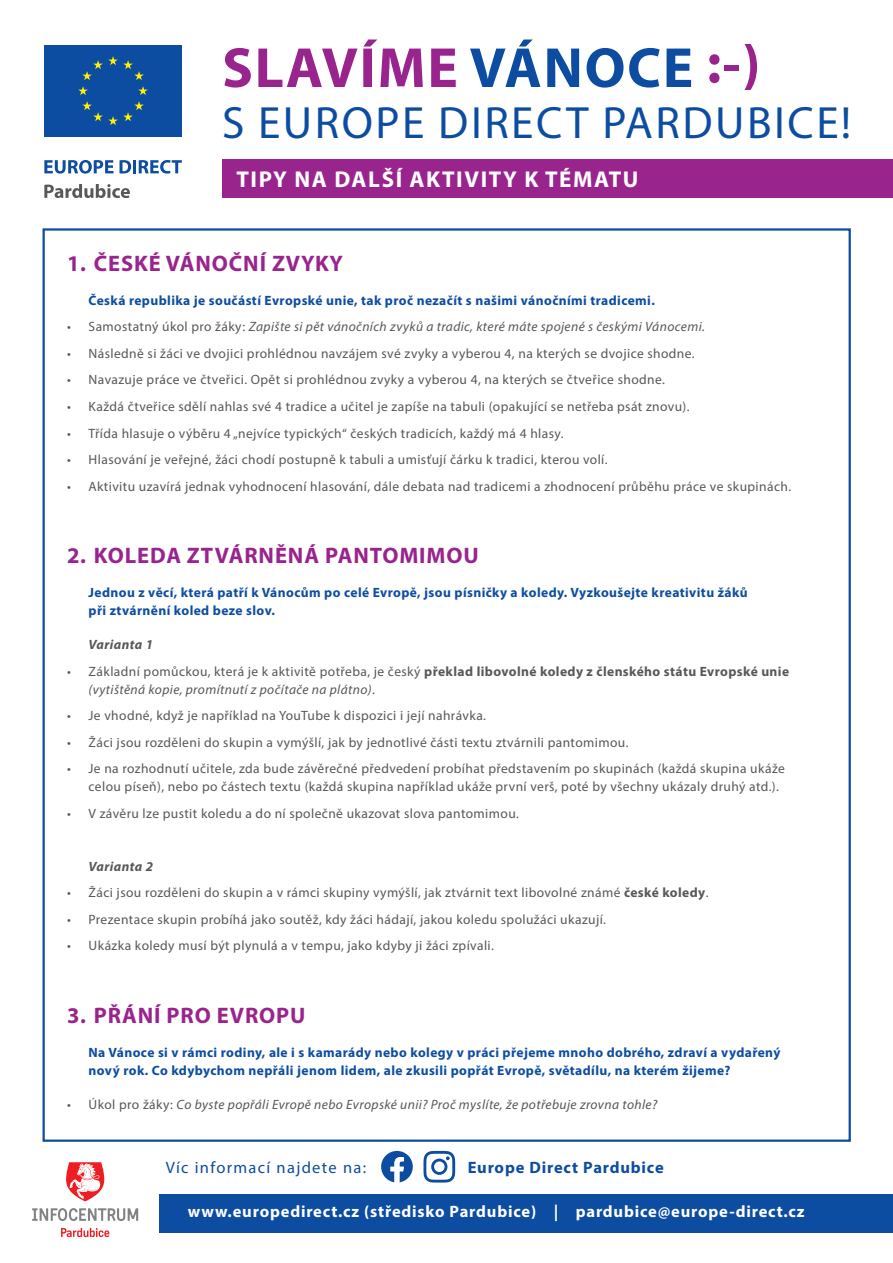
<style>
.page{position:relative;width:893px;height:1263px;background:#fff}
.page>*{position:absolute;margin:0;border:0;box-sizing:border-box;transform-origin:0 0}
.t1{font:700 57px "Myriad Pro";letter-spacing:.03em;color:#99248e}
.t2{font:45.45px "Myriad Pro";letter-spacing:.055em;color:#0d4da1}
.t3{font:700 22.95px "Myriad Pro";letter-spacing:.07em;color:#fff}
.t4{font:700 22.5px "Myriad Pro";letter-spacing:.04em;color:#99248e}
.t5{font:700 16.5px "Myriad Pro";letter-spacing:.05em;color:#fff}
.t6{font:16.5px "Myriad Pro";letter-spacing:.08em;color:#0d4da1}
.t7{font:700 16.5px "Myriad Pro";letter-spacing:.05em;color:#0d4da1}
.t8{font:13.5px "Myriad Pro";letter-spacing:.03em;color:#57585a}
.t9{font:700 13.5px "Myriad Pro";letter-spacing:.03em;color:#0d4da1}
.t10{font:italic 13.5px "Myriad Pro";letter-spacing:.03em;color:#57585a}
.t11{font:italic 700 13.5px "Myriad Pro";letter-spacing:.03em;color:#57585a}
.s1{color:#0d4da1}
.s2{font-style:normal}
.s3{font-weight:700}
</style>
<div class="page">
<div style="left:223px;top:160px;width:670px;height:38px;background:#99248e"></div>
<svg style="left:44px;top:160px;width:70px;height:14px"></svg>
<svg style="left:120px;top:160px;width:62px;height:14px"></svg>
<div style="left:44px;top:45px;width:138px;height:92px;background:#0d4da1"></div>
<svg style="left:78px;top:86px;width:10px;height:9px"></svg>
<svg style="left:82px;top:101px;width:62px;height:24px"></svg>
<svg style="left:138px;top:86px;width:10px;height:9px"></svg>
<svg style="left:82px;top:56px;width:62px;height:24px"></svg>
<svg style="left:44px;top:184px;width:86px;height:14px"></svg>
<svg style="left:66px;top:1162px;width:38px;height:39px"></svg>
<svg style="left:61px;top:1228px;width:48px;height:9px"></svg>
<svg style="left:32px;top:1208px;width:106px;height:13px"></svg>
<div style="left:159px;top:1194px;width:734px;height:38px;background:#0d4da1"></div>
<svg style="left:381px;top:1151px;width:32px;height:31px"></svg>
<svg style="left:423px;top:1151px;width:32px;height:31px"></svg>
<p class="t1" style="left:222px;top:31px;width:540px">SLAVÍME <span class="s1">VÁNOCE</span> :-)</p>
<p class="t2" style="left:222px;top:95px;width:631px">S EUROPE DIRECT PARDUBICE!</p>
<p class="t3" style="left:236px;top:164px;width:404px">TIPY NA DALŠÍ AKTIVITY K TÉMATU</p>
<p class="t4" style="left:67px;top:249px;width:277px">1. ČESKÉ VÁNOČNÍ ZVYKY</p>
<p class="t9" style="left:89px;top:292px;width:568px">Česká republika je součástí Evropské unie, tak proč nezačít s našimi vánočními tradicemi.</p>
<p class="t10" style="left:67px;top:319px;width:639px"><span class="s2">• Samostatný úkol pro žáky:</span> Zapište si pět vánočních zvyků a tradic, které máte spojené s českými Vánocemi.</p>
<p class="t8" style="left:67px;top:345px;width:629px">• Následně si žáci ve dvojici prohlédnou navzájem své zvyky a vyberou 4, na kterých se dvojice shodne.</p>
<p class="t8" style="left:67px;top:372px;width:599px">• Navazuje práce ve čtveřici. Opět si prohlédnou zvyky a vyberou 4, na kterých se čtveřice shodne.</p>
<p class="t8" style="left:67px;top:398px;width:624px">• Každá čtveřice sdělí nahlas své 4 tradice a učitel je zapíše na tabuli (opakující se netřeba psát znovu).</p>
<p class="t8" style="left:67px;top:425px;width:498px">• Třída hlasuje o výběru 4 „nejvíce typických“ českých tradicích, každý má 4 hlasy.</p>
<p class="t8" style="left:67px;top:451px;width:542px">• Hlasování je veřejné, žáci chodí postupně k tabuli a umisťují čárku k tradici, kterou volí.</p>
<p class="t8" style="left:67px;top:478px;width:725px">• Aktivitu uzavírá jednak vyhodnocení hlasování, dále debata nad tradicemi a zhodnocení průběhu práce ve skupinách.</p>
<p class="t4" style="left:67px;top:541px;width:413px">2. KOLEDA ZTVÁRNĚNÁ PANTOMIMOU</p>
<p class="t9" style="left:89px;top:584px;width:660px">Jednou z věcí, která patří k Vánocům po celé Evropě, jsou písničky a koledy. Vyzkoušejte kreativitu žáků</p>
<p class="t9" style="left:89px;top:602px;width:188px">při ztvárnění koled beze slov.</p>
<p class="t11" style="left:89px;top:636px;width:66px">Varianta 1</p>
<p class="t8" style="left:67px;top:663px;width:723px">• Základní pomůckou, která je k aktivitě potřeba, je český <span class="s3">překlad libovolné koledy z členského státu Evropské unie</span></p>
<p class="t10" style="left:89px;top:681px;width:288px">(vytištěná kopie, promítnutí z počítače na plátno)<span class="s2">.</span></p>
<p class="t8" style="left:67px;top:707px;width:420px">• Je vhodné, když je například na YouTube k dispozici i její nahrávka.</p>
<p class="t8" style="left:67px;top:734px;width:563px">• Žáci jsou rozděleni do skupin a vymýšlí, jak by jednotlivé části textu ztvárnili pantomimou.</p>
<p class="t8" style="left:67px;top:760px;width:719px">• Je na rozhodnutí učitele, zda bude závěrečné předvedení probíhat představením po skupinách (každá skupina ukáže</p>
<p class="t8" style="left:89px;top:778px;width:692px">celou píseň), nebo po částech textu (každá skupina například ukáže první verš, poté by všechny ukázaly druhý atd.).</p>
<p class="t8" style="left:67px;top:805px;width:453px">• V závěru lze pustit koledu a do ní společně ukazovat slova pantomimou.</p>
<p class="t11" style="left:89px;top:857px;width:66px">Varianta 2</p>
<p class="t8" style="left:67px;top:884px;width:643px">• Žáci jsou rozděleni do skupin a v rámci skupiny vymýšlí, jak ztvárnit text libovolné známé <span class="s3">české koledy</span>.</p>
<p class="t8" style="left:67px;top:911px;width:540px">• Prezentace skupin probíhá jako soutěž, kdy žáci hádají, jakou koledu spolužáci ukazují.</p>
<p class="t8" style="left:67px;top:937px;width:428px">• Ukázka koledy musí být plynulá a v tempu, jako kdyby ji žáci zpívali.</p>
<p class="t4" style="left:67px;top:1000px;width:240px">3. PŘÁNÍ PRO EVROPU</p>
<p class="t9" style="left:89px;top:1043px;width:693px">Na Vánoce si v rámci rodiny, ale i s kamarády nebo kolegy v práci přejeme mnoho dobrého, zdraví a vydařený</p>
<p class="t9" style="left:89px;top:1061px;width:643px">nový rok. Co kdybychom nepřáli jenom lidem, ale zkusili popřát Evropě, světadílu, na kterém žijeme?</p>
<p class="t10" style="left:67px;top:1096px;width:591px"><span class="s2">• Úkol pro žáky:</span> Co byste popřáli Evropě nebo Evropské unii? Proč myslíte, že potřebuje zrovna tohle?</p>
<p class="t6" style="left:166px;top:1157px;width:202px">Víc informací najdete na:</p>
<p class="t7" style="left:468px;top:1156px;width:198px">Europe Direct Pardubice</p>
<p class="t5" style="left:188px;top:1201px;width:618px">www.europedirect.cz (středisko Pardubice) | pardubice@europe-direct.cz</p>
</div>
